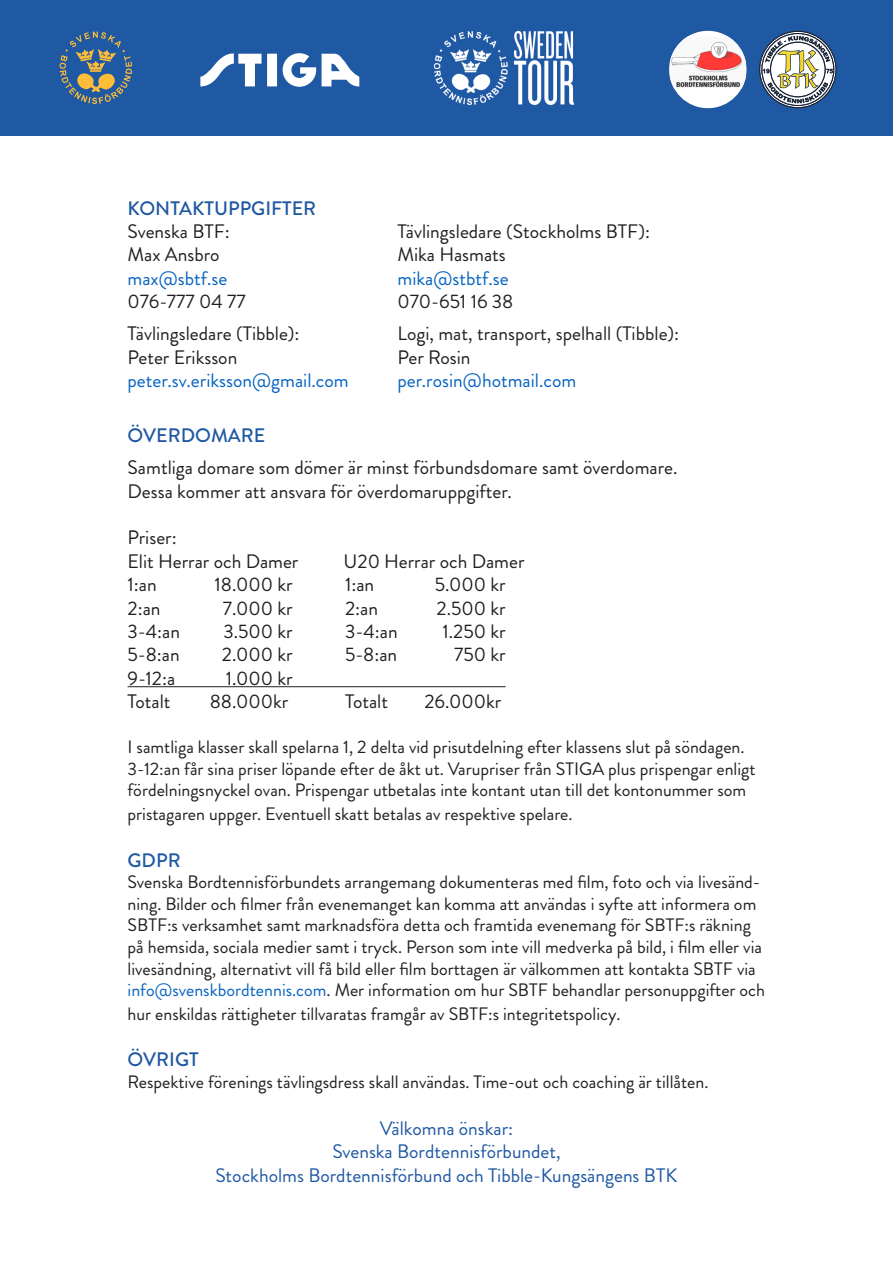
<style>
.page{position:relative;width:893px;height:1263px;background:#fff}
.page>*{position:absolute;margin:0;border:0;box-sizing:border-box;transform-origin:0 0}
.t1{font:19.5px "Brandon Grotesque";color:#231f20}
.t2{font:19.5px "Brandon Grotesque";color:#1f58a3}
.t3{font:19.5px "Brandon Grotesque";color:#0563c1}
.t4{font:500 19.5px "Brandon Grotesque";color:#1f58a3}
.t5{font:18px/21.6px "Brandon Grotesque";color:#231f20}
.s1{color:#0563c1}
</style>
<div class="page">
<div style="left:0;top:0;width:893px;height:135px;background:#1f58a3"></div>
<svg style="left:60px;top:32px;width:72px;height:72px"></svg>
<img style="left:433px;top:30px;width:141px;height:76px">
<svg style="left:759px;top:31px;width:77px;height:77px"></svg>
<div style="left:669px;top:31px;width:77px;height:77px;background:#fff;border-radius:50%"></div>
<img style="left:670px;top:37px;width:76px;height:51px">
<svg style="left:200px;top:53px;width:159px;height:34px"></svg>
<hr style="left:128px;top:686px;width:378px;height:1px;background:#231f20">
<p class="t4" style="left:128px;top:194px;width:190px">KONTAKTUPPGIFTER</p>
<p class="t1" style="left:128px;top:218px;width:104px">Svenska BTF:</p>
<p class="t1" style="left:398px;top:218px;width:254px">Tävlingsledare (Stockholms BTF):</p>
<p class="t1" style="left:128px;top:241px;width:94px">Max Ansbro</p>
<p class="t1" style="left:398px;top:241px;width:110px">Mika Hasmats</p>
<p class="t3" style="left:128px;top:265px;width:101px">max@sbtf.se</p>
<p class="t3" style="left:398px;top:265px;width:113px">mika@stbtf.se</p>
<p class="t1" style="left:128px;top:288px;width:120px">076-777 04 77</p>
<p class="t1" style="left:398px;top:288px;width:117px">070-651 16 38</p>
<p class="t1" style="left:128px;top:320px;width:173px">Tävlingsledare (Tibble):</p>
<p class="t1" style="left:398px;top:320px;width:283px">Logi, mat, transport, spelhall (Tibble):</p>
<p class="t1" style="left:128px;top:343px;width:111px">Peter Eriksson</p>
<p class="t1" style="left:398px;top:343px;width:75px">Per Rosin</p>
<p class="t3" style="left:128px;top:367px;width:223px">peter.sv.eriksson@gmail.com</p>
<p class="t3" style="left:398px;top:367px;width:180px">per.rosin@hotmail.com</p>
<p class="t4" style="left:128px;top:422px;width:139px">ÖVERDOMARE</p>
<p class="t1" style="left:128px;top:454px;width:551px">Samtliga domare som dömer är minst förbundsdomare samt överdomare.</p>
<p class="t1" style="left:128px;top:477px;width:386px">Dessa kommer att ansvara för överdomaruppgifter.</p>
<p class="t1" style="left:128px;top:524px;width:51px">Priser:</p>
<p class="t1" style="left:128px;top:548px;width:172px">Elit Herrar och Damer</p>
<p class="t1" style="left:344px;top:548px;width:182px">U20 Herrar och Damer</p>
<p class="t1" style="left:128px;top:571px;width:31px">1:an</p>
<p class="t1" style="left:215px;top:571px;width:80px">18.000 kr</p>
<p class="t1" style="left:345px;top:571px;width:31px">1:an</p>
<p class="t1" style="left:435px;top:571px;width:72px">5.000 kr</p>
<p class="t1" style="left:128px;top:594px;width:34px">2:an</p>
<p class="t1" style="left:223px;top:594px;width:71px">7.000 kr</p>
<p class="t1" style="left:345px;top:594px;width:34px">2:an</p>
<p class="t1" style="left:437px;top:594px;width:71px">2.500 kr</p>
<p class="t1" style="left:128px;top:618px;width:54px">3-4:an</p>
<p class="t1" style="left:223px;top:618px;width:71px">3.500 kr</p>
<p class="t1" style="left:345px;top:618px;width:54px">3-4:an</p>
<p class="t1" style="left:442px;top:618px;width:65px">1.250 kr</p>
<p class="t1" style="left:128px;top:641px;width:54px">5-8:an</p>
<p class="t1" style="left:222px;top:641px;width:72px">2.000 kr</p>
<p class="t1" style="left:345px;top:641px;width:54px">5-8:an</p>
<p class="t1" style="left:454px;top:641px;width:53px">750 kr</p>
<p class="t1" style="left:128px;top:665px;width:49px">9-12:a</p>
<p class="t1" style="left:226px;top:665px;width:68px">1.000 kr</p>
<p class="t1" style="left:128px;top:688px;width:45px">Totalt</p>
<p class="t1" style="left:210px;top:688px;width:80px">88.000kr</p>
<p class="t1" style="left:345px;top:688px;width:45px">Totalt</p>
<p class="t1" style="left:424px;top:688px;width:78px">26.000kr</p>
<p class="t5" style="left:128px;top:736px;width:630px">I samtliga klasser skall spelarna 1, 2 delta vid prisutdelning efter klassens slut på söndagen.<br>3-12:an får sina priser löpande efter de åkt ut. Varupriser från STIGA plus prispengar enligt fördelningsnyckel ovan. Prispengar utbetalas inte kontant utan till det kontonummer som</p>
<p class="t5" style="left:128px;top:803px;width:446px">pristagaren uppger. Eventuell skatt betalas av respektive spelare.</p>
<p class="t4" style="left:128px;top:846px;width:55px">GDPR</p>
<p class="t5" style="left:128px;top:871px;width:639px">Svenska Bordtennisförbundets arrangemang dokumenteras med film, foto och via livesänd&shy;ning. Bilder och filmer från evenemanget kan komma att användas i syfte att informera om SBTF:s verksamhet samt marknadsföra detta och framtida evenemang för SBTF:s räkning på hemsida, sociala medier samt i tryck. Person som inte vill medverka på bild, i film eller via livesändning, alternativt vill få bild eller film borttagen är välkommen att kontakta SBTF via <span class="s1">info@svenskbordtennis.com</span>. Mer information om hur SBTF behandlar personuppgifter och</p>
<p class="t5" style="left:128px;top:1003px;width:494px">hur enskildas rättigheter tillvaratas framgår av SBTF:s integritetspolicy.</p>
<p class="t4" style="left:128px;top:1046px;width:73px">ÖVRIGT</p>
<p class="t5" style="left:128px;top:1071px;width:582px">Respektive förenings tävlingsdress skall användas. Time-out och coaching är tillåten.</p>
<p class="t2" style="left:380px;top:1115px;width:135px">Välkomna önskar:</p>
<p class="t2" style="left:332px;top:1138px;width:230px">Svenska Bordtennisförbundet,</p>
<p class="t2" style="left:215px;top:1161px;width:463px">Stockholms Bordtennisförbund och Tibble-Kungsängens BTK</p>
</div>
